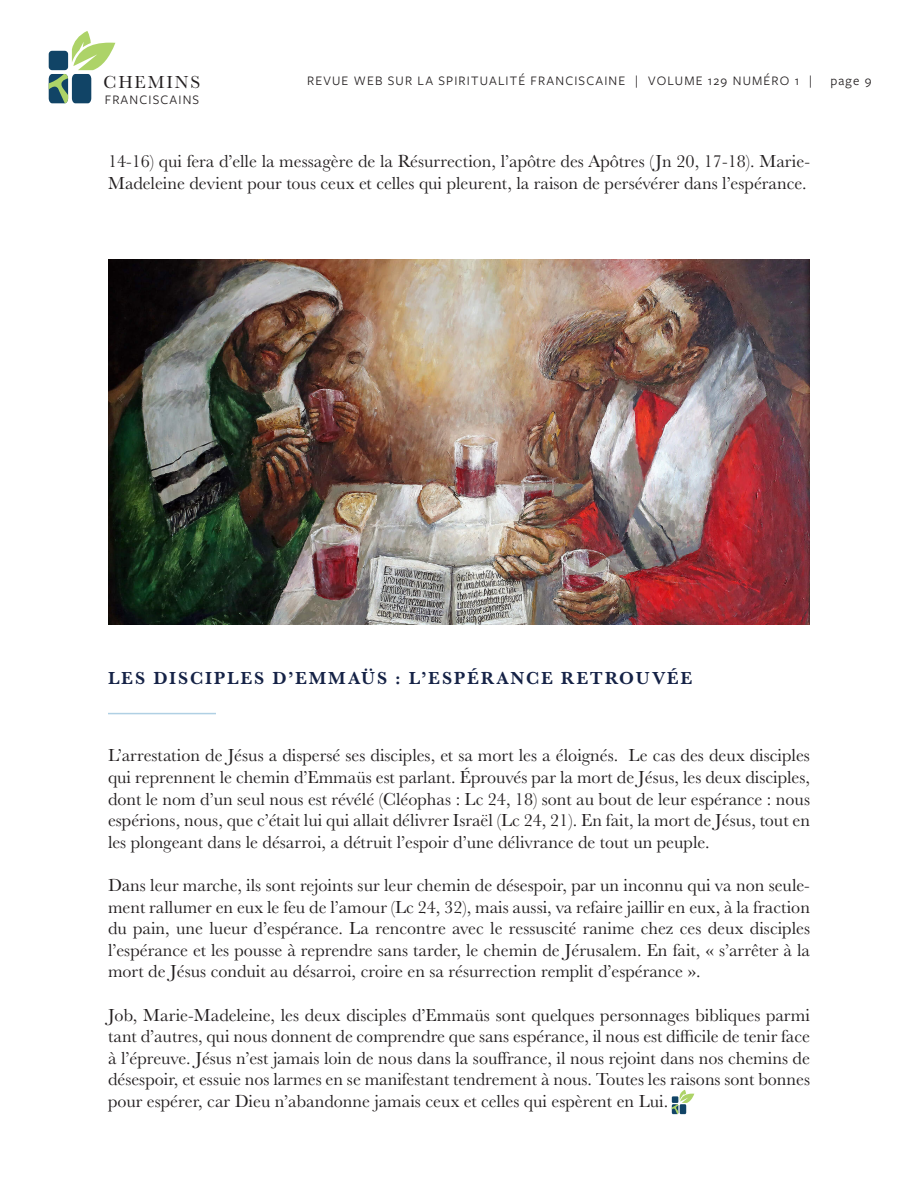
<style>
.page{position:relative;width:918px;height:1188px;background:#fff}
.page>*{position:absolute;margin:0;border:0;box-sizing:border-box;transform-origin:0 0}
.corps{font:18px/21.6px "Baskerville URW";color:#231f20;text-align:justify}
.sous-titre{font:700 18px "Baskerville URW";letter-spacing:.1em;color:#152246}
.corps-2{font:18px "Baskerville URW";letter-spacing:.1em;color:#231f20}
.t1{font:13.5px "Freight Sans Pro";letter-spacing:.085em;color:#231f20}
</style>
<div class="page">
<svg style="left:49px;top:31px;width:66px;height:72px"></svg>
<hr style="left:108px;top:713px;width:108px;height:1px;background:#b0d0e4">
<svg style="left:672px;top:1090px;width:22px;height:24px"></svg>
<img style="left:108px;top:259px;width:702px;height:366px">
<p class="corps-2" style="left:104px;top:70px;width:98px">CHEMINS</p>
<p class="t1" style="left:105px;top:90px;width:96px">FRANCISCAINS</p>
<p class="t1" style="left:307px;top:72px;width:507px">REVUE WEB SUR LA SPIRITUALITÉ FRANCISCAINE | VOLUME 129 NUMÉRO 1 |</p>
<p class="t1" style="left:830px;top:72px;width:43px">page 9</p>
<p class="corps" style="left:108px;top:150px;width:704px">14-16) qui fera d’elle la messagère de la Résurrection, l’apôtre des Apôtres (Jn 20, 17-18). Marie-<br>Madeleine devient pour tous ceux et celles qui pleurent, la raison de persévérer dans l’espérance.</p>
<p class="sous-titre" style="left:108px;top:666px;width:586px">LES DISCIPLES D’EMMAÜS : L’ESPÉRANCE RETROUVÉE</p>
<p class="corps" style="left:108px;top:744px;width:704px">L’arrestation de Jésus a dispersé ses disciples, et sa mort les a éloignés. Le cas des deux disciples qui reprennent le chemin d’Emmaüs est parlant. Éprouvés par la mort de Jésus, les deux disciples, dont le nom d’un seul nous est révélé (Cléophas : Lc 24, 18) sont au bout de leur espérance : nous espérions, nous, que c’était lui qui allait délivrer Israël (Lc 24, 21). En fait, la mort de Jésus, tout en les plongeant dans le désarroi, a détruit l’espoir d’une délivrance de tout un peuple.</p>
<p class="corps" style="left:108px;top:874px;width:704px">Dans leur marche, ils sont rejoints sur leur chemin de désespoir, par un inconnu qui va non seule&shy;ment rallumer en eux le feu de l’amour (Lc 24, 32), mais aussi, va refaire jaillir en eux, à la fraction du pain, une lueur d’espérance. La rencontre avec le ressuscité ranime chez ces deux disciples l’espérance et les pousse à reprendre sans tarder, le chemin de Jérusalem. En fait, « s’arrêter à la mort de Jésus conduit au désarroi, croire en sa résurrection remplit d’espérance ».</p>
<p class="corps" style="left:108px;top:1003px;width:704px">Job, Marie-Madeleine, les deux disciples d’Emmaüs sont quelques personnages bibliques parmi tant d’autres, qui nous donnent de comprendre que sans espérance, il nous est difficile de tenir face à l’épreuve. Jésus n’est jamais loin de nous dans la souffrance, il nous rejoint dans nos chemins de désespoir, et essuie nos larmes en se manifestant tendrement à nous. Toutes les raisons sont bonnes pour espérer, car Dieu n’abandonne jamais ceux et celles qui espèrent en Lui.</p>
</div>
